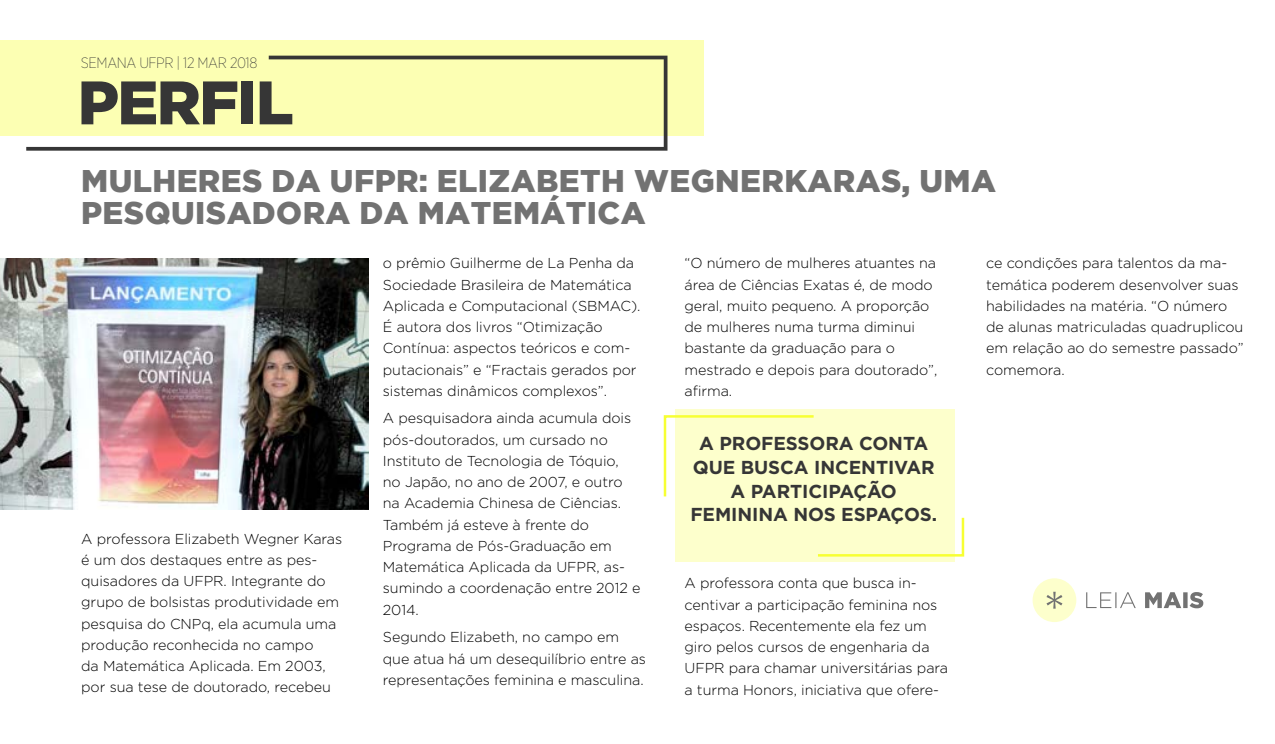
<style>
.page{position:relative;width:1275px;height:744px;background:#fff}
.page>*{position:absolute;margin:0;border:0;box-sizing:border-box;transform-origin:0 0}
.t1{font:900 61.25px "Gotham";letter-spacing:-.025em;color:#363636}
.t2{font:900 31.25px/32.5px "Gotham";letter-spacing:.015em;color:#727272}
.t3{font:700 18.75px/23.8px "Gotham";letter-spacing:-.005em;color:#363636;text-align:center}
.t4{font:200 15px "Gotham Narrow";letter-spacing:-.025em;color:#363636}
.t5{font:300 14.38px/21.2px "Gotham";letter-spacing:-.005em;color:#000}
</style>
<div class="page">
<div style="left:0;top:41px;width:704px;height:95px;background:#fcffb3"></div>
<svg style="left:26px;top:56px;width:642px;height:95px"></svg>
<img style="left:0;top:258px;width:369px;height:251px">
<div style="left:1033px;top:578px;width:43px;height:44px;background:#fdffcc;border-radius:50%"></div>
<svg style="left:1046px;top:592px;width:16px;height:16px"></svg>
<svg style="left:1086px;top:592px;width:117px;height:16px"></svg>
<div style="left:675px;top:409px;width:280px;height:153px;background:#fdffcc"></div>
<svg style="left:663px;top:415px;width:151px;height:82px"></svg>
<svg style="left:818px;top:517px;width:147px;height:40px"></svg>
<p class="t4" style="left:81px;top:53px;width:178px">SEMANA UFPR | 12 MAR 2018</p>
<h1 class="t1" style="left:78px;top:67px;width:217px">PERFIL</h1>
<h2 class="t2" style="left:81px;top:164px;width:916px">MU LHERES DA UFPR: ELIZABETH WEGNERKARAS, UMA<br>PESQUISADORA DA MATEMÁTICA</h2>
<p class="t5" style="left:81px;top:527px;width:263px">A professora Elizabeth Wegner Karas é um dos destaques entre as pes&shy;quisadores da UFPR. Integrante do grupo de bolsistas produtividade em pesquisa do CNPq, ela acumula uma produção reconhecida no campo<br>da Matemática Aplicada. Em 2003, por sua tese de doutorado, recebeu</p>
<p class="t5" style="left:383px;top:252px;width:259px">o prêmio Guilherme de La Penha da Sociedade Brasileira de Matemática Aplicada e Computacional (SBMAC).<br>É autora dos livros “Otimização Contínua: aspectos teóricos e com&shy;putacionais” e “Fractais gerados por sistemas dinâmicos complexos”.</p>
<p class="t5" style="left:383px;top:407px;width:259px">A pesquisadora ainda acumula dois pós-doutorados, um cursado no<br>Instituto de Tecnologia de Tóquio,<br>no Japão, no ano de 2007, e outro na Academia Chinesa de Ciências.<br>Também já esteve à frente do<br>Programa de Pós-Graduação em<br>Matemática Aplicada da UFPR, as&shy;sumindo a coordenação entre 2012 e<br>2014.</p>
<p class="t5" style="left:383px;top:626px;width:265px">Segundo Elizabeth, no campo em que atua há um desequilíbrio entre as representações feminina e masculina.</p>
<p class="t5" style="left:685px;top:252px;width:254px">“O número de mulheres atuantes na área de Ciências Exatas é, de modo geral, muito pequeno. A proporção de mulheres numa turma diminui bastante da graduação para o mestrado e depois para doutorado”, afirma.</p>
<h3 class="t3" style="left:690px;top:431px;width:248px">A PROFESSORA CONTA<br>QUE BUSCA INCENTIVAR<br>A PARTICIPAÇÃO<br>FEMININA NOS ESPAÇOS.</h3>
<p class="t5" style="left:685px;top:572px;width:265px">A professora conta que busca in&shy;centivar a participação feminina nos espaços. Recentemente ela fez um giro pelos cursos de engenharia da UFPR para chamar universitárias para a turma Honors, iniciativa que ofere-</p>
<p class="t5" style="left:986px;top:252px;width:259px">ce condições para talentos da ma&shy;temática poderem desenvolver suas habilidades na matéria. “O número de alunas matriculadas quadruplicou em relação ao do semestre passado” comemora.</p>
</div>
